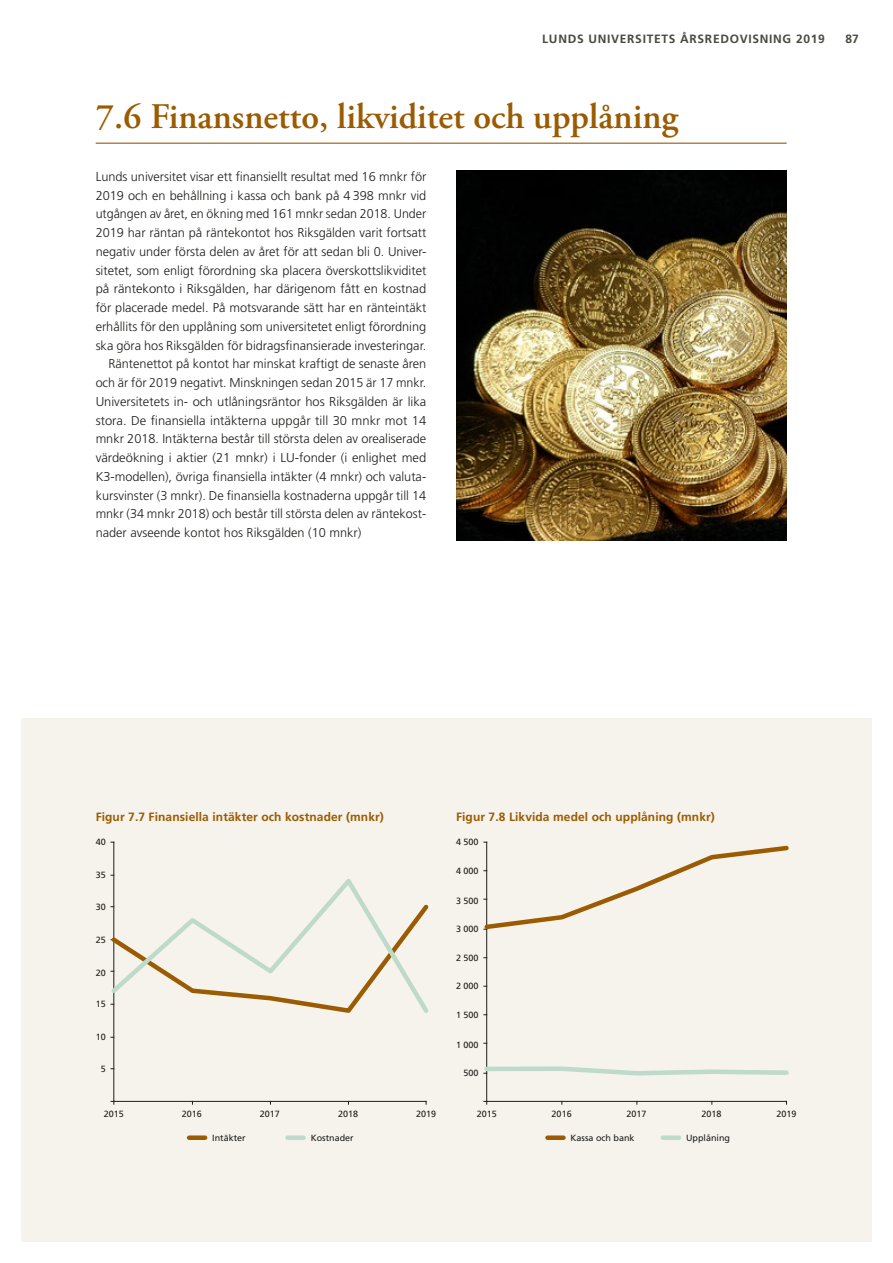
<style>
.page{position:relative;width:893px;height:1263px;background:#fff}
.page>*{position:absolute;margin:0;border:0;box-sizing:border-box;transform-origin:0 0}
.Brons_huvudrubriker{font:600 36px "Adobe Garamond Pro";color:#9a5b02}
.Svart_Brödtext_utan{font:300 12.75px/18.8px "Frutiger LT Std";color:#1d1d1b;text-align:justify}
.Svart_Brödtext_med_i{font:300 12.75px/18.8px "Frutiger LT Std";color:#1d1d1b;text-align:justify}
.Figurrubrik{font:700 12px "Frutiger LT Std";letter-spacing:.01em;color:#9a5b02}
.t1{font:700 12px "Frutiger LT Std";letter-spacing:.06em;color:#4a4941}
.t2{font:9px "Frutiger LT Std";color:#1d1d1b}
</style>
<div class="page">
<div style="left:21px;top:719px;width:851px;height:523px;background:#f5f3eb"></div>
<hr style="left:96px;top:143px;width:691px;height:1px;background:#9a5b02">
<hr style="left:114px;top:842px;width:1px;height:259px;background:#1d1d1b">
<hr style="left:114px;top:1101px;width:312px;height:1px;background:#1d1d1b">
<svg style="left:110px;top:873px;width:319px;height:144px"></svg>
<div style="left:189px;top:1135px;width:16px;height:5px;background:#9a5b02"></div>
<div style="left:288px;top:1135px;width:16px;height:5px;background:#bedaca"></div>
<hr style="left:486px;top:842px;width:1px;height:259px;background:#1d1d1b">
<hr style="left:487px;top:1101px;width:299px;height:1px;background:#1d1d1b">
<svg style="left:483px;top:842px;width:306px;height:90px"></svg>
<svg style="left:483px;top:1064px;width:306px;height:14px"></svg>
<div style="left:547px;top:1135px;width:16px;height:5px;background:#9a5b02"></div>
<div style="left:663px;top:1135px;width:16px;height:5px;background:#bedaca"></div>
<img style="left:456px;top:171px;width:331px;height:369px">
<p class="t1" style="left:542px;top:32px;width:284px">LUNDS UNIVERSITETS ÅRSREDOVISNING 2019</p>
<p class="t1" style="left:845px;top:32px;width:15px">87</p>
<h3 class="Brons_huvudrubriker" style="left:96px;top:96px;width:584px">7.6 Finansnetto, likviditet och upplåning</h3>
<p class="Svart_Brödtext_utan" style="left:96px;top:167px;width:332px">Lunds universitet visar ett finansiellt resultat med 16 mnkr för 2019 och en behållning i kassa och bank på 4 398 mnkr vid utgången av året, en ökning med 161 mnkr sedan 2018. Under 2019 har räntan på räntekontot hos Riksgälden varit fortsatt negativ under första delen av året för att sedan bli 0. Univer&shy;sitetet, som enligt förordning ska placera överskottslikviditet på räntekonto i Riksgälden, har därigenom fått en kostnad för placerade medel. På motsvarande sätt har en ränteintäkt erhållits för den upplåning som universitetet enligt förordning ska göra hos Riksgälden för bidragsfinansierade investeringar.</p>
<p class="Svart_Brödtext_med_i" style="left:96px;top:355px;width:332px;text-indent:13px">Räntenettot på kontot har minskat kraftigt de senaste åren och är för 2019 negativt. Minskningen sedan 2015 är 17 mnkr.<br>Universitetets in- och utlåningsräntor hos Riksgälden är lika stora. De finansiella intäkterna uppgår till 30 mnkr mot 14 mnkr 2018. Intäkterna består till största delen av orealiserade värdeökning i aktier (21 mnkr) i LU-fonder (i enlighet med K3-modellen), övriga finansiella intäkter (4 mnkr) och valuta&shy;kursvinster (3 mnkr). De finansiella kostnaderna uppgår till 14 mnkr (34 mnkr 2018) och består till största delen av räntekost&shy;nader avseende kontot hos Riksgälden (10 mnkr)</p>
<p class="Figurrubrik" style="left:96px;top:810px;width:290px">Figur 7.7 Finansiella intäkter och kostnader (mnkr)</p>
<p class="Figurrubrik" style="left:456px;top:810px;width:260px">Figur 7.8 Likvida medel och upplåning (mnkr)</p>
<p class="t2" style="left:96px;top:837px;width:12px">40</p>
<p class="t2" style="left:96px;top:870px;width:12px">35</p>
<p class="t2" style="left:96px;top:901px;width:12px">30</p>
<p class="t2" style="left:96px;top:934px;width:12px">25</p>
<p class="t2" style="left:96px;top:967px;width:12px">20</p>
<p class="t2" style="left:96px;top:999px;width:12px">15</p>
<p class="t2" style="left:96px;top:1032px;width:12px">10</p>
<p class="t2" style="left:101px;top:1063px;width:7px">5</p>
<p class="t2" style="left:104px;top:1108px;width:22px">2015</p>
<p class="t2" style="left:182px;top:1108px;width:22px">2016</p>
<p class="t2" style="left:260px;top:1108px;width:22px">2017</p>
<p class="t2" style="left:338px;top:1108px;width:22px">2018</p>
<p class="t2" style="left:416px;top:1108px;width:22px">2019</p>
<p class="t2" style="left:212px;top:1132px;width:35px">Intäkter</p>
<p class="t2" style="left:311px;top:1132px;width:45px">Kostnader</p>
<p class="t2" style="left:456px;top:837px;width:24px">4 500</p>
<p class="t2" style="left:456px;top:865px;width:24px">4 000</p>
<p class="t2" style="left:456px;top:895px;width:24px">3 500</p>
<p class="t2" style="left:456px;top:924px;width:24px">3 000</p>
<p class="t2" style="left:456px;top:952px;width:24px">2 500</p>
<p class="t2" style="left:456px;top:981px;width:24px">2 000</p>
<p class="t2" style="left:456px;top:1009px;width:24px">1 500</p>
<p class="t2" style="left:456px;top:1039px;width:24px">1 000</p>
<p class="t2" style="left:464px;top:1068px;width:17px">500</p>
<p class="t2" style="left:477px;top:1108px;width:22px">2015</p>
<p class="t2" style="left:552px;top:1108px;width:22px">2016</p>
<p class="t2" style="left:627px;top:1108px;width:22px">2017</p>
<p class="t2" style="left:701px;top:1108px;width:22px">2018</p>
<p class="t2" style="left:776px;top:1108px;width:22px">2019</p>
<p class="t2" style="left:571px;top:1132px;width:66px">Kassa och bank</p>
<p class="t2" style="left:686px;top:1132px;width:46px">Upplåning</p>
</div>
